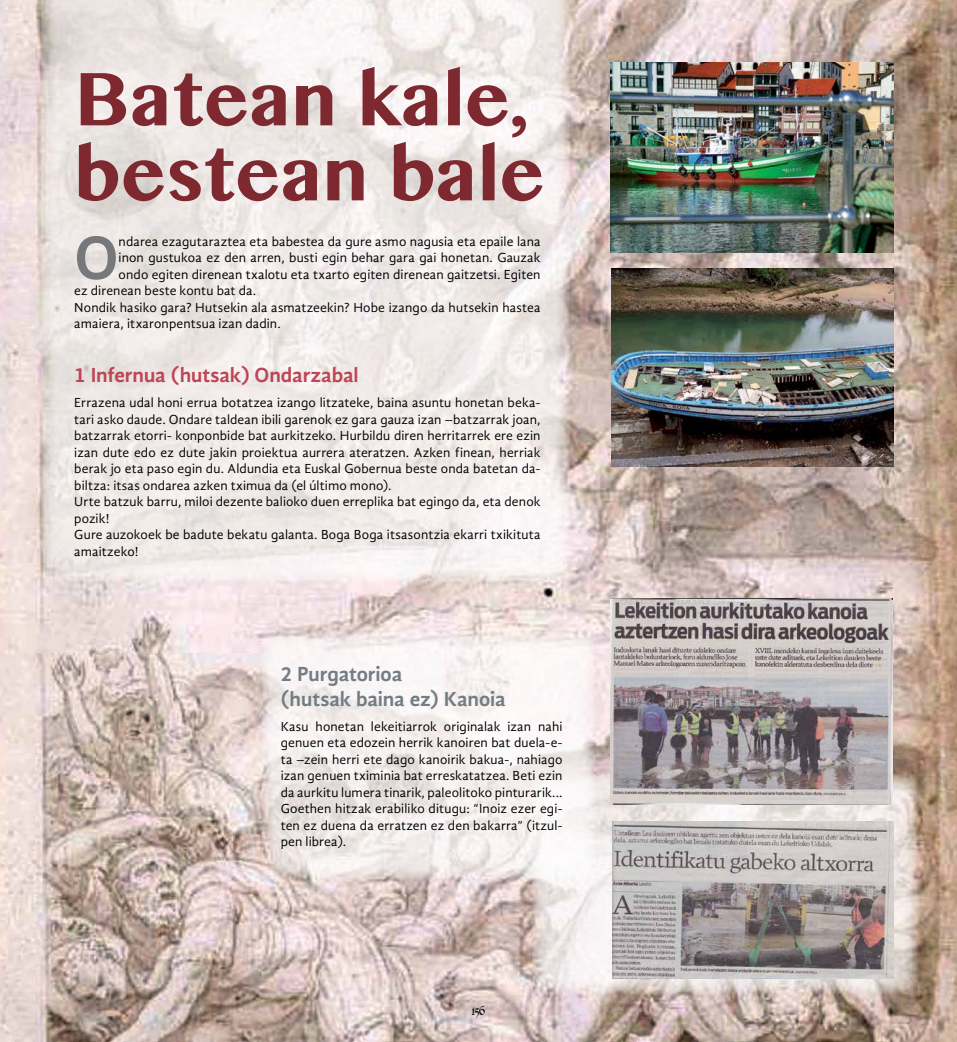
<style>
.page{position:relative;width:957px;height:1042px;background:#fff}
.page>*{position:absolute;margin:0;border:0;box-sizing:border-box;transform-origin:0 0}
.t1{font:700 75px/75px "Lao MN";color:#7e2930}
.t2{font:700 62.7px "Gandhi Sans";color:#77787b}
.t3{font:700 21px/25.2px "Gandhi Sans";letter-spacing:-.01em;color:#727d84}
.t4{font:700 21px "Gandhi Sans";letter-spacing:-.005em;color:#bd4655}
.t5{font:15px "Kingthings Calligraphica Light";color:#000}
.t6{font:13.5px/16.5px "Gandhi Sans";letter-spacing:.01em;color:#000}
</style>
<div class="page">
<img style="left:0;top:0;width:957px;height:1042px">
<svg style="left:41px;top:0;width:529px;height:582px;fill:#f0eae8"></svg>
<svg style="left:261px;top:631px;width:333px;height:248px;fill:#f6efee"></svg>
<svg style="left:531px;top:774px;width:386px;height:220px"></svg>
<img style="left:613px;top:821px;width:280px;height:157px">
<img style="left:611px;top:268px;width:282px;height:198px">
<img style="left:611px;top:62px;width:282px;height:190px">
<img style="left:611px;top:598px;width:281px;height:206px">
<h1 class="t1" style="left:74px;top:64px;width:472px">Batean kale, bestean bale</h1>
<h2 class="t2" style="left:74px;top:222px;width:46px">O</h2>
<p class="t6" style="left:119px;top:233px;width:423px">ndarea ezagutaraztea eta babestea da gure asmo nagusia eta epaile lana</p>
<p class="t6" style="left:119px;top:250px;width:423px">inon gustukoa ez den arren, busti egin behar gara gai honetan. Gauzak</p>
<p class="t6" style="left:119px;top:266px;width:423px">ondo egiten direnean txalotu eta txarto egiten direnean gaitzetsi. Egiten</p>
<p class="t6" style="left:74px;top:283px;width:183px">ez direnean beste kontu bat da.</p>
<p class="t6" style="left:74px;top:299px;width:468px">Nondik hasiko gara? Hutsekin ala asmatzeekin? Hobe izango da hutsekin hastea</p>
<p class="t6" style="left:74px;top:316px;width:208px">amaiera, itxaronpentsua izan dadin.</p>
<h3 class="t4" style="left:74px;top:363px;width:286px">1 Infernua (hutsak) Ondarzabal</h3>
<p class="t6" style="left:74px;top:395px;width:468px">Errazena udal honi errua botatzea izango litzateke, baina asuntu honetan beka&shy;tari asko daude. Ondare taldean ibili garenok ez gara gauza izan –batzarrak joan, batzarrak etorri- konponbide bat aurkitzeko. Hurbildu diren herritarrek ere ezin izan dute edo ez dute jakin proiektua aurrera ateratzen. Azken finean, herriak berak jo eta paso egin du. Aldundia eta Euskal Gobernua beste onda batetan da&shy;biltza: itsas ondarea azken tximua da (el último mono).<br>Urte batzuk barru, miloi dezente balioko duen erreplika bat egingo da, eta denok pozik!<br>Gure auzokoek be badute bekatu galanta. Boga Boga itsasontzia ekarri txikituta amaitzeko!</p>
<h3 class="t3" style="left:281px;top:661px;width:227px">2 Purgatorioa<br>(hutsak baina ez) Kanoia</h3>
<p class="t6" style="left:281px;top:718px;width:283px;text-align:justify">Kasu honetan lekeitiarrok originalak izan nahi genuen eta edozein herrik kanoiren bat duela-e&shy;ta –zein herri ete dago kanoirik bakua-, nahiago izan genuen tximinia bat erreskatatzea. Beti ezin da aurkitu lumera tinarik, paleolitoko pinturarik...<br>Goethen hitzak erabiliko ditugu: “Inoiz ezer egi&shy;ten ez duena da erratzen ez den bakarra” (itzul&shy;pen librea).</p>
<p class="t5" style="left:472px;top:1002px;width:15px">156</p>
</div>
